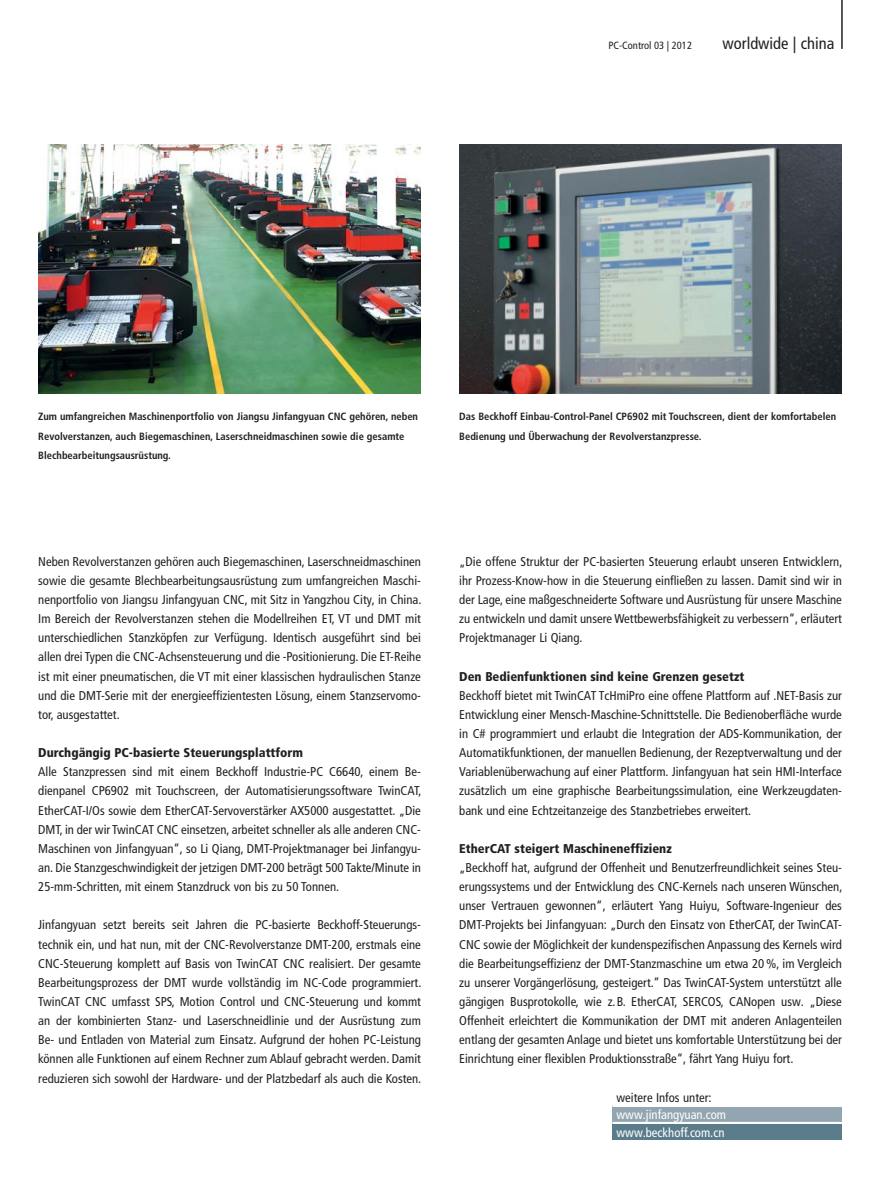
<style>
.page{position:relative;width:893px;height:1191px;background:#fff}
.page>*{position:absolute;margin:0;border:0;box-sizing:border-box;transform-origin:0 0}
.t1{font:condensed 16.5px "Frutiger LT Pro";color:#231f20}
.t2{font:condensed 12.75px/19.2px "Frutiger LT Pro";color:#231f20;text-align:justify}
.t3{font:900 condensed 12.75px "Frutiger LT Pro";color:#231f20}
.t4{font:condensed 12.75px/17.5px "Frutiger LT Pro";color:#fff}
.t5{font:700 condensed 10.5px/19px "Frutiger LT Pro";color:#231f20}
.t6{font:condensed 10.5px "Frutiger LT Pro";color:#231f20}
</style>
<div class="page">
<hr style="left:841px;top:0;width:2px;height:49px;background:#231f20">
<div style="left:612px;top:1106px;width:230px;height:17px;background:#92a5b0"></div>
<div style="left:612px;top:1123px;width:230px;height:17px;background:#5b7d8b"></div>
<hr style="left:612px;top:1104px;width:230px;height:3px;background:#fff">
<hr style="left:612px;top:1121px;width:230px;height:3px;background:#fff">
<img style="left:38px;top:145px;width:383px;height:248px">
<img style="left:459px;top:145px;width:383px;height:248px">
<p class="t6" style="left:608px;top:41px;width:85px">PC-Control 03 | 2012</p>
<p class="t1" style="left:722px;top:37px;width:113px">worldwide | china</p>
<p class="t5" style="left:38px;top:408px;width:381px">Zum umfangreichen Maschinenportfolio von Jiangsu Jinfangyuan CNC gehören, neben<br>Revolverstanzen, auch Biegemaschinen, Laserschneidmaschinen sowie die gesamte<br>Blechbearbeitungsausrüstung.</p>
<p class="t5" style="left:459px;top:408px;width:378px">Das Beckhoff Einbau-Control-Panel CP6902 mit Touchscreen, dient der komfortabelen<br>Bedienung und Überwachung der Revolverstanzpresse.</p>
<p class="t2" style="left:38px;top:553px;width:385px">Neben Revolverstanzen gehören auch Biegemaschinen, Laserschneidmaschinen sowie die gesamte Blechbearbeitungsausrüstung zum umfangreichen Maschi&shy;nenportfolio von Jiangsu Jinfangyuan CNC, mit Sitz in Yangzhou City, in China.<br>Im Bereich der Revolverstanzen stehen die Modellreihen ET, VT und DMT mit unterschiedlichen Stanzköpfen zur Verfügung. Identisch ausgeführt sind bei allen drei Typen die CNC-Achsensteuerung und die -Positionierung. Die ET-Reihe ist mit einer pneumatischen, die VT mit einer klassischen hydraulischen Stanze und die DMT-Serie mit der energieeffizientesten Lösung, einem Stanzservomo&shy;tor, ausgestattet.</p>
<p class="t3" style="left:38px;top:748px;width:266px">Durchgängig PC-basierte Steuerungsplattform</p>
<p class="t2" style="left:38px;top:763px;width:385px">Alle Stanzpressen sind mit einem Beckhoff Industrie-PC C6640, einem Be&shy;dienpanel CP6902 mit Touchscreen, der Automatisierungssoftware TwinCAT, EtherCAT-I/Os sowie dem EtherCAT-Servoverstärker AX5000 ausgestattet. „Die DMT, in der wir TwinCAT CNC einsetzen, arbeitet schneller als alle anderen CNC-Maschinen von Jinfangyuan“, so Li Qiang, DMT-Projektmanager bei Jinfangyu&shy;an. Die Stanzgeschwindigkeit der jetzigen DMT-200 beträgt 500 Takte/Minute in 25-mm-Schritten, mit einem Stanzdruck von bis zu 50 Tonnen.</p>
<p class="t2" style="left:38px;top:916px;width:385px">Jinfangyuan setzt bereits seit Jahren die PC-basierte Beckhoff-Steuerungs&shy;technik ein, und hat nun, mit der CNC-Revolverstanze DMT-200, erstmals eine CNC-Steuerung komplett auf Basis von TwinCAT CNC realisiert. Der gesamte Bearbeitungsprozess der DMT wurde vollständig im NC-Code programmiert.<br>TwinCAT CNC umfasst SPS, Motion Control und CNC-Steuerung und kommt an der kombinierten Stanz- und Laserschneidlinie und der Ausrüstung zum Be- und Entladen von Material zum Einsatz. Aufgrund der hohen PC-Leistung können alle Funktionen auf einem Rechner zum Ablauf gebracht werden. Damit reduzieren sich sowohl der Hardware- und der Platzbedarf als auch die Kosten.</p>
<p class="t2" style="left:459px;top:553px;width:385px">„Die offene Struktur der PC-basierten Steuerung erlaubt unseren Entwicklern, ihr Prozess-Know-how in die Steuerung einfließen zu lassen. Damit sind wir in der Lage, eine maßgeschneiderte Software und Ausrüstung für unsere Maschine zu entwickeln und damit unsere Wettbewerbsfähigkeit zu verbessern“, erläutert Projektmanager Li Qiang.</p>
<p class="t3" style="left:459px;top:671px;width:287px">Den Bedienfunktionen sind keine Grenzen gesetzt</p>
<p class="t2" style="left:459px;top:687px;width:384px">Beckhoff bietet mit TwinCAT TcHmiPro eine offene Plattform auf .NET-Basis zur Entwicklung einer Mensch-Maschine-Schnittstelle. Die Bedienoberfläche wurde in C# programmiert und erlaubt die Integration der ADS-Kommunikation, der Automatikfunktionen, der manuellen Bedienung, der Rezeptverwaltung und der Variablenüberwachung auf einer Plattform. Jinfangyuan hat sein HMI-Interface zusätzlich um eine graphische Bearbeitungssimulation, eine Werkzeugdaten&shy;bank und eine Echtzeitanzeige des Stanzbetriebes erweitert.</p>
<p class="t3" style="left:459px;top:843px;width:214px">EtherCAT steigert Maschineneffizienz</p>
<p class="t2" style="left:459px;top:859px;width:385px">„Beckhoff hat, aufgrund der Offenheit und Benutzerfreundlichkeit seines Steu&shy;erungssystems und der Entwicklung des CNC-Kernels nach unseren Wünschen, unser Vertrauen gewonnen“, erläutert Yang Huiyu, Software-Ingenieur des DMT-Projekts bei Jinfangyuan: „Durch den Einsatz von EtherCAT, der TwinCAT-CNC sowie der Möglichkeit der kundenspezifischen Anpassung des Kernels wird die Bearbeitungseffizienz der DMT-Stanzmaschine um etwa 20 %, im Vergleich zu unserer Vorgängerlösung, gesteigert.” Das TwinCAT-System unterstützt alle gängigen Busprotokolle, wie z. B. EtherCAT, SERCOS, CANopen usw. „Diese Offenheit erleichtert die Kommunikation der DMT mit anderen Anlagenteilen entlang der gesamten Anlage und bietet uns komfortable Unterstützung bei der Einrichtung einer flexiblen Produktionsstraße“, fährt Yang Huiyu fort.</p>
<p class="t2" style="left:617px;top:1089px;width:97px">weitere Infos unter:</p>
<p class="t4" style="left:617px;top:1107px;width:111px">www.jinfangyuan.com www.beckhoff.com.cn</p>
</div>
